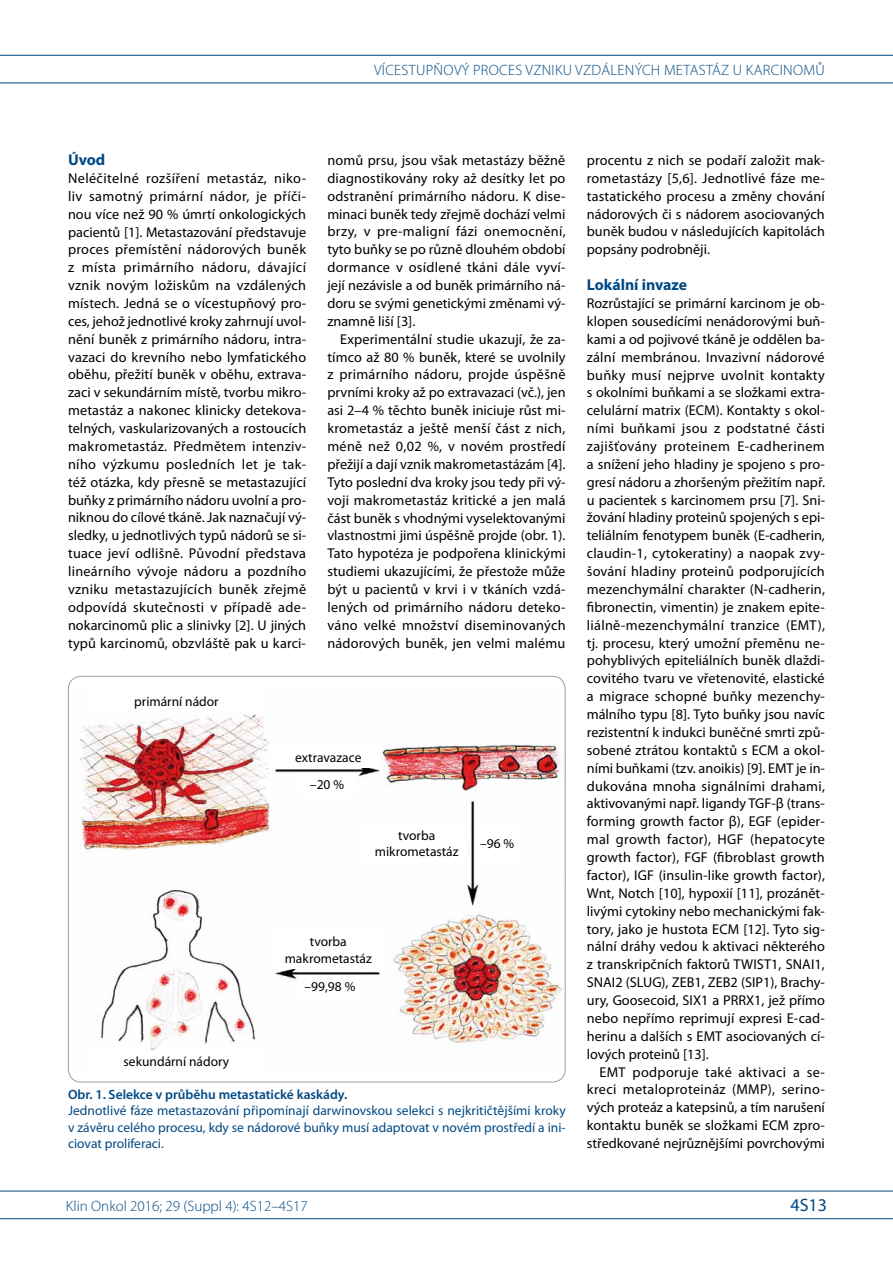
<style>
.page{position:relative;width:893px;height:1263px;background:#fff}
.page>*{position:absolute;margin:0;border:0;box-sizing:border-box;transform-origin:0 0}
.t1{font:18px "Myriad Pro";color:#004985}
.t2{font:700 15.75px "Myriad Pro";color:#004985}
.t3{font:300 15px "Myriad Pro";color:#004985}
.t4{font:300 15px "Myriad Pro";letter-spacing:.02em;color:#004985}
.t5{font:14.25px/17.9px "Myriad Pro";color:#000;text-align:justify}
.t6{font:13.5px/16.5px "Myriad Pro";color:#004985;text-align:justify}
.t7{font:13.5px/16.2px "Myriad Pro";color:#000;text-align:center}
.t8{font:600 13.5px "Myriad Pro";color:#004985}
</style>
<div class="page">
<hr style="left:0;top:55px;width:893px;height:1px;background:#004985">
<hr style="left:0;top:83px;width:893px;height:1px;background:#004985">
<hr style="left:0;top:1191px;width:893px;height:1px;background:#004985">
<hr style="left:0;top:1218px;width:893px;height:1px;background:#004985">
<img style="left:79px;top:713px;width:485px;height:338px">
<div style="left:277px;top:747px;width:102px;height:20px;background:#fff"></div>
<div style="left:366px;top:824px;width:102px;height:38px;background:#fff"></div>
<div style="left:477px;top:824px;width:40px;height:38px;background:#fff"></div>
<div style="left:277px;top:929px;width:102px;height:40px;background:#fff"></div>
<div style="left:300px;top:774px;width:54px;height:20px;background:#fff"></div>
<div style="left:300px;top:976px;width:60px;height:20px;background:#fff"></div>
<p class="t3" style="left:374px;top:61px;width:20px">VÍCEST</p>
<p class="t3" style="left:416px;top:61px;width:66px">UPŇOVÝ PROCES</p>
<p class="t4" style="left:525px;top:61px;width:148px">VZNIKU VZDÁLENÝCH METAST</p>
<p class="t3" style="left:712px;top:61px;width:40px">ÁZ U KARCINOM</p>
<p class="t3" style="left:815px;top:61px;width:11px">Ů</p>
<p class="t2" style="left:68px;top:149px;width:39px">Úvod</p>
<p class="t5" style="left:68px;top:169px;width:240px">Neléčitelné rozšíření metastáz, niko&shy;liv samotný primární nádor, je příči&shy;nou více než 90 % úmrtí onkologických pacientů [1]. Metastazování představuje proces přemístění nádorových buněk z místa primárního nádoru, dávající vznik novým ložiskům na vzdálených místech. Jedná se o vícestupňový pro&shy;ces, jehož jednotlivé kroky zahrnují uvol&shy;nění buněk z primárního nádoru, intra&shy;vazaci do krevního nebo lymfatického oběhu, přežití buněk v oběhu, extrava&shy;zaci v sekundárním místě, tvorbu mikro&shy;metastáz a nakonec klinicky detekova&shy;telných, vaskularizovaných a rostoucích makrometastáz. Předmětem intenziv&shy;ního výzkumu posledních let je tak&shy;též otázka, kdy přesně se metastazující buňky z primárního nádoru uvolní a pro&shy;niknou do cílové tkáně. Jak naznačují vý&shy;sledky, u jednotlivých typů nádorů se si&shy;tuace jeví odlišně. Původní představa lineárního vývoje nádoru a pozdního vzniku metastazujících buněk zřejmě odpovídá skutečnosti v případě ade&shy;nokarcinomů plic a slinivky [2]. U jiných typů karcinomů, obzvláště pak u karci-</p>
<p class="t7" style="left:134px;top:693px;width:86px">primární nádor</p>
<p class="t5" style="left:327px;top:151px;width:240px">nomů prsu, jsou však metastázy běžně diagnostikovány roky až desítky let po odstranění primárního nádoru. K dise&shy;minaci buněk tedy zřejmě dochází velmi brzy, v pre-maligní fázi onemocnění, tyto buňky se po různě dlouhém období dormance v osídlené tkáni dále vyví&shy;její nezávisle a od buněk primárního ná&shy;doru se svými genetickými změnami vý&shy;znamně liší [3].</p>
<p class="t5" style="left:327px;top:330px;width:240px;text-indent:13px">Experimentální studie ukazují, že za&shy;tímco až 80 % buněk, které se uvolnily z primárního nádoru, projde úspěšně prvními kroky až po extravazaci (vč.), jen asi 2–4 % těchto buněk iniciuje růst mi&shy;krometastáz a ještě menší část z nich, méně než 0,02 %, v novém prostředí přežijí a dají vznik makrometastázám [4].<br>Tyto poslední dva kroky jsou tedy při vý&shy;voji makrometastáz kritické a jen malá část buněk s vhodnými vyselektovanými vlastnostmi jimi úspěšně projde (obr. 1).<br>Tato hypotéza je podpořena klinickými studiemi ukazujícími, že přestože může být u pacientů v krvi i v tkáních vzdá&shy;lených od primárního nádoru deteko&shy;váno velké množství diseminovaných nádorových buněk, jen velmi malému</p>
<p class="t7" style="left:295px;top:749px;width:68px">extravazace</p>
<p class="t7" style="left:310px;top:776px;width:36px">–20 %</p>
<p class="t7" style="left:375px;top:827px;width:85px">tvorba mikrometastáz</p>
<p class="t7" style="left:480px;top:835px;width:36px">–96 %</p>
<p class="t7" style="left:285px;top:933px;width:89px">tvorba makrometastáz</p>
<p class="t7" style="left:124px;top:1053px;width:107px">sekundární nádory</p>
<p class="t7" style="left:305px;top:978px;width:52px">–99,98 %</p>
<p class="t8" style="left:68px;top:1086px;width:281px">Obr. 1. Selekce v průběhu metastatické kaskády.</p>
<p class="t6" style="left:68px;top:1102px;width:499px">Jednotlivé fáze metastazování připomínají darwinovskou selekci s nejkritičtějšími kroky v závěru celého procesu, kdy se nádorové buňky musí adaptovat v novém prostředí a ini&shy;ciovat proliferaci.</p>
<p class="t5" style="left:587px;top:151px;width:240px">procentu z nich se podaří založit mak&shy;rometastázy [5,6]. Jednotlivé fáze me&shy;tastatického procesu a změny chování nádorových či s nádorem asociovaných buněk budou v následujících kapitolách popsány podrobněji.</p>
<p class="t2" style="left:587px;top:275px;width:102px">Lokální invaze</p>
<p class="t5" style="left:587px;top:294px;width:240px">Rozrůstající se primární karcinom je ob&shy;klopen sousedícími nenádorovými buň&shy;kami a od pojivové tkáně je oddělen ba&shy;zální membránou. Invazivní nádorové buňky musí nejprve uvolnit kontakty s okolními buňkami a se složkami extra&shy;celulární matrix (ECM). Kontakty s okol&shy;ními buňkami jsou z podstatné části zajišťovány proteinem E-cadherinem a snížení jeho hladiny je spojeno s pro&shy;gresí nádoru a zhoršeným přežitím např. u pacientek s karcinomem prsu [7]. Sni&shy;žování hladiny proteinů spojených s epi&shy;teliálním fenotypem buněk (E-cadherin, claudin-1, cytokeratiny) a naopak zvy&shy;šování hladiny proteinů podporujících mezenchymální charakter (N-cadherin, fibronectin, vimentin) je znakem epite&shy;liálně-mezenchymální tranzice (EMT), tj. procesu, který umožní přeměnu ne&shy;pohyblivých epiteliálních buněk dlaždi&shy;covitého tvaru ve vřetenovité, elastické a migrace schopné buňky mezenchy&shy;málního typu [8]. Tyto buňky jsou navíc rezistentní k indukci buněčné smrti způ&shy;sobené ztrátou kontaktů s ECM a okol&shy;ními buňkami (tzv. anoikis) [9]. EMT je in&shy;dukována mnoha signálními drahami, aktivovanými např. ligandy TGF-β (trans&shy;forming growth factor β), EGF (epider&shy;mal growth factor), HGF (hepatocyte growth factor), FGF (fibroblast growth factor), IGF (insulin-like growth factor), Wnt, Notch [10], hypoxií [11], prozánět&shy;livými cytokiny nebo mechanickými fak&shy;tory, jako je hustota ECM [12]. Tyto sig&shy;nální dráhy vedou k aktivaci některého z transkripčních faktorů TWIST1, SNAI1, SNAI2 (SLUG), ZEB1, ZEB2 (SIP1), Brachy&shy;ury, Goosecoid, SIX1 a PRRX1, jež přímo nebo nepřímo reprimují expresi E-cad&shy;herinu a dalších s EMT asociovaných cí&shy;lových proteinů [13].</p>
<p class="t5" style="left:587px;top:1062px;width:240px;text-indent:13px">EMT podporuje také aktivaci a se&shy;kreci metaloproteináz (MMP), serino&shy;vých proteáz a katepsinů, a tím narušení kontaktu buněk se složkami ECM zpro&shy;středkované nejrůznějšími povrchovými</p>
<p class="t3" style="left:66px;top:1197px;width:243px">KLIN ONKOL 2016; 29 (SUPPL 4): 4S12–4S17</p>
<p class="t1" style="left:790px;top:1194px;width:38px">4S13</p>
</div>
